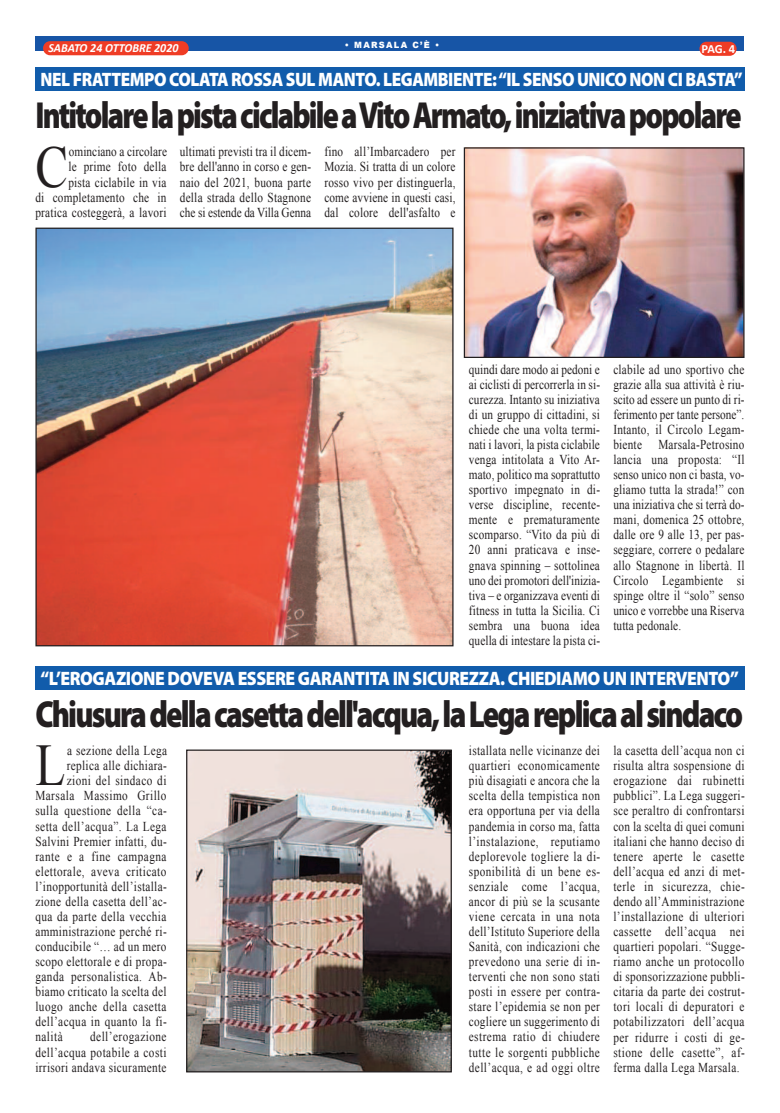
<style>
.page{position:relative;width:780px;height:1113px;background:#fff}
.page>*{position:absolute;margin:0;border:0;box-sizing:border-box;transform-origin:0 0}
.t1{font:59px "Times New Roman";color:#231f20;scale:.83 1}
.t2{font:900 37.75px "Myriad Pro";letter-spacing:-.06em;color:#231f20;scale:.79 1}
.t3{font:900 37.75px "Myriad Pro";letter-spacing:-.06em;color:#231f20;scale:.81 1}
.t4{font:900 19.5px "Myriad Pro";letter-spacing:-.025em;color:#fff;scale:.88 1}
.t5{font:900 19.5px "Myriad Pro";letter-spacing:-.025em;color:#fff;scale:.91 1}
.t6{font:13.62px/15px "Times New Roman";letter-spacing:.03em;color:#231f20;text-align:justify;scale:.83 1}
.t7{font:700 12.5px "Calibri";color:#fff}
.t8{font:italic 700 12.38px "Calibri";color:#fff;scale:.96 1}
.t9{font:900 8.62px "Arial";letter-spacing:.15em;color:#fff;scale:.96 1}
</style>
<div class="page">
<div style="left:35px;top:36px;width:709px;height:14px;background:#1755a6"></div>
<div style="left:699px;top:42px;width:37px;height:14px;background:#ef3c25;border-radius:7px"></div>
<div style="left:43px;top:41px;width:146px;height:14px;background:#ef3c25;border-radius:7px"></div>
<div style="left:35px;top:68px;width:709px;height:23px;background:#115cab"></div>
<div style="left:35px;top:666px;width:709px;height:24px;background:#115cab"></div>
<img style="left:37px;top:230px;width:414px;height:414px">
<img style="left:466px;top:149px;width:276px;height:207px">
<div style="left:464px;top:147px;width:280px;height:211px;border:1px solid #231f20"></div>
<img style="left:188px;top:751px;width:262px;height:319px">
<div style="left:186px;top:749px;width:266px;height:323px;border:1px solid #231f20"></div>
<p class="t9" style="left:345px;top:39px;width:100px">• MARSALA C’È •</p>
<p class="t8" style="left:48px;top:43px;width:137px">SABATO 24 OTTOBRE 2020</p>
<p class="t7" style="left:701px;top:44px;width:35px">PAG. 4</p>
<h3 class="t4" style="left:40px;top:72px;width:799px">NEL FRATTEMPO COLATA ROSSA SUL MANTO. LEGAMBIENTE:“IL SENSO UNICO NON CI BASTA”</h3>
<h2 class="t2" style="left:35px;top:101px;width:895px">IntitolarelapistaciclabileaVitoArmato,iniziativapopolare</h2>
<h1 class="t1" style="left:35px;top:134px;width:41px">C</h1>
<p class="t6" style="left:35px;top:144px;width:160px;text-align:right">ominciano a circolare<br>le prime foto della<br>pista ciclabile in via<br>di completamento che in pratica costeggerà, a lavori</p>
<p class="t6" style="left:180px;top:144px;width:160px">ultimati previsti tra il dicem&shy;bre dell'anno in corso e gen&shy;naio del 2021, buona parte della strada dello Stagnone che si estende da Villa Genna</p>
<p class="t6" style="left:324px;top:144px;width:159px">fino all’Imbarcadero per Mozia. Si tratta di un colore rosso vivo per distinguerla, come avviene in questi casi, dal colore dell'asfalto e</p>
<p class="t6" style="left:469px;top:361px;width:160px">quindi dare modo ai pedoni e ai ciclisti di percorrerla in si&shy;curezza. Intanto su iniziativa di un gruppo di cittadini, si chiede che una volta termi&shy;nati i lavori, la pista ciclabile venga intitolata a Vito Ar&shy;mato, politico ma soprattutto sportivo impegnato in di&shy;verse discipline, recente&shy;mente e prematuramente scomparso. “Vito da più di 20 anni praticava e inse&shy;gnava spinning – sottolinea uno dei promotori dell'inizia&shy;tiva – e organizzava eventi di fitness in tutta la Sicilia. Ci sembra una buona idea quella di intestare la pista ci-</p>
<p class="t6" style="left:613px;top:361px;width:160px">clabile ad uno sportivo che grazie alla sua attività è riu&shy;scito ad essere un punto di ri&shy;ferimento per tante persone”.<br>Intanto, il Circolo Legam&shy;biente Marsala-Petrosino lancia una proposta: “Il senso unico non ci basta, vo&shy;gliamo tutta la strada!” con una iniziativa che si terrà do&shy;mani, domenica 25 ottobre, dalle ore 9 alle 13, per pas&shy;seggiare, correre o pedalare allo Stagnone in libertà. Il Circolo Legambiente si spinge oltre il “solo” senso unico e vorrebbe una Riserva tutta pedonale.</p>
<h3 class="t5" style="left:40px;top:671px;width:768px">“L’EROGAZIONE DOVEVA ESSERE GARANTITA IN SICUREZZA. CHIEDIAMO UN INTERVENTO”</h3>
<h2 class="t3" style="left:35px;top:699px;width:875px">Chiusuradellacasettadell'acqua,laLegareplicaalsindaco</h2>
<h1 class="t1" style="left:35px;top:733px;width:38px">L</h1>
<p class="t6" style="left:67px;top:743px;width:122px">a sezione della Lega</p>
<p class="t6" style="left:67px;top:758px;width:122px">replica alle dichiara-</p>
<p class="t6" style="left:67px;top:773px;width:122px">zioni del sindaco di</p>
<p class="t6" style="left:35px;top:788px;width:159px">Marsala Massimo Grillo</p>
<p class="t6" style="left:35px;top:803px;width:160px">sulla questione della “ca-</p>
<p class="t6" style="left:35px;top:818px;width:159px">setta dell’acqua”. La Lega</p>
<p class="t6" style="left:35px;top:833px;width:160px">Salvini Premier infatti, du-</p>
<p class="t6" style="left:35px;top:848px;width:159px">rante e a fine campagna</p>
<p class="t6" style="left:35px;top:863px;width:159px">elettorale, aveva criticato</p>
<p class="t6" style="left:35px;top:878px;width:160px">l’inopportunità dell’istalla-</p>
<p class="t6" style="left:35px;top:893px;width:160px">zione della casetta dell’ac-</p>
<p class="t6" style="left:35px;top:909px;width:159px">qua da parte della vecchia</p>
<p class="t6" style="left:35px;top:924px;width:160px">amministrazione perché ri-</p>
<p class="t6" style="left:35px;top:939px;width:159px">conducibile “… ad un mero</p>
<p class="t6" style="left:35px;top:954px;width:160px">scopo elettorale e di propa-</p>
<p class="t6" style="left:35px;top:969px;width:160px">ganda personalistica. Ab-</p>
<p class="t6" style="left:35px;top:984px;width:159px">biamo criticato la scelta del</p>
<p class="t6" style="left:35px;top:999px;width:159px">luogo anche della casetta</p>
<p class="t6" style="left:35px;top:1014px;width:160px">dell’acqua in quanto la fi-</p>
<p class="t6" style="left:35px;top:1029px;width:34px">nalità</p>
<p class="t6" style="left:35px;top:1029px;width:159px;text-indent:55px">dell’erogazione dell’acqua potabile a costi irrisori andava sicuramente</p>
<p class="t6" style="left:469px;top:743px;width:160px">istallata nelle vicinanze dei quartieri economicamente più disagiati e ancora che la scelta della tempistica non era opportuna per via della pandemia in corso ma, fatta l’instalazione, reputiamo deplorevole togliere la di&shy;sponibilità di un bene es&shy;senziale come l’acqua, ancor di più se la scusante viene cercata in una nota dell’Istituto Superiore della Sanità, con indicazioni che prevedono una serie di in&shy;terventi che non sono stati posti in essere per contra&shy;stare l’epidemia se non per cogliere un suggerimento di estrema ratio di chiudere tutte le sorgenti pubbliche dell’acqua, e ad oggi oltre</p>
<p class="t6" style="left:613px;top:743px;width:160px">la casetta dell’acqua non ci risulta altra sospensione di erogazione dai rubinetti pubblici”. La Lega suggeri&shy;sce peraltro di confrontarsi con la scelta di quei comuni italiani che hanno deciso di tenere aperte le casette dell’acqua ed anzi di met&shy;terle in sicurezza, chie&shy;dendo all’Amministrazione l’installazione di ulteriori cassette dell’acqua nei quartieri popolari. “Sugge&shy;riamo anche un protocollo di sponsorizzazione pubbli&shy;citaria da parte dei costrut&shy;tori locali di depuratori e potabilizzatori dell’acqua per ridurre i costi di ge&shy;stione delle casette”, af&shy;ferma dalla Lega Marsala.</p>
</div>
